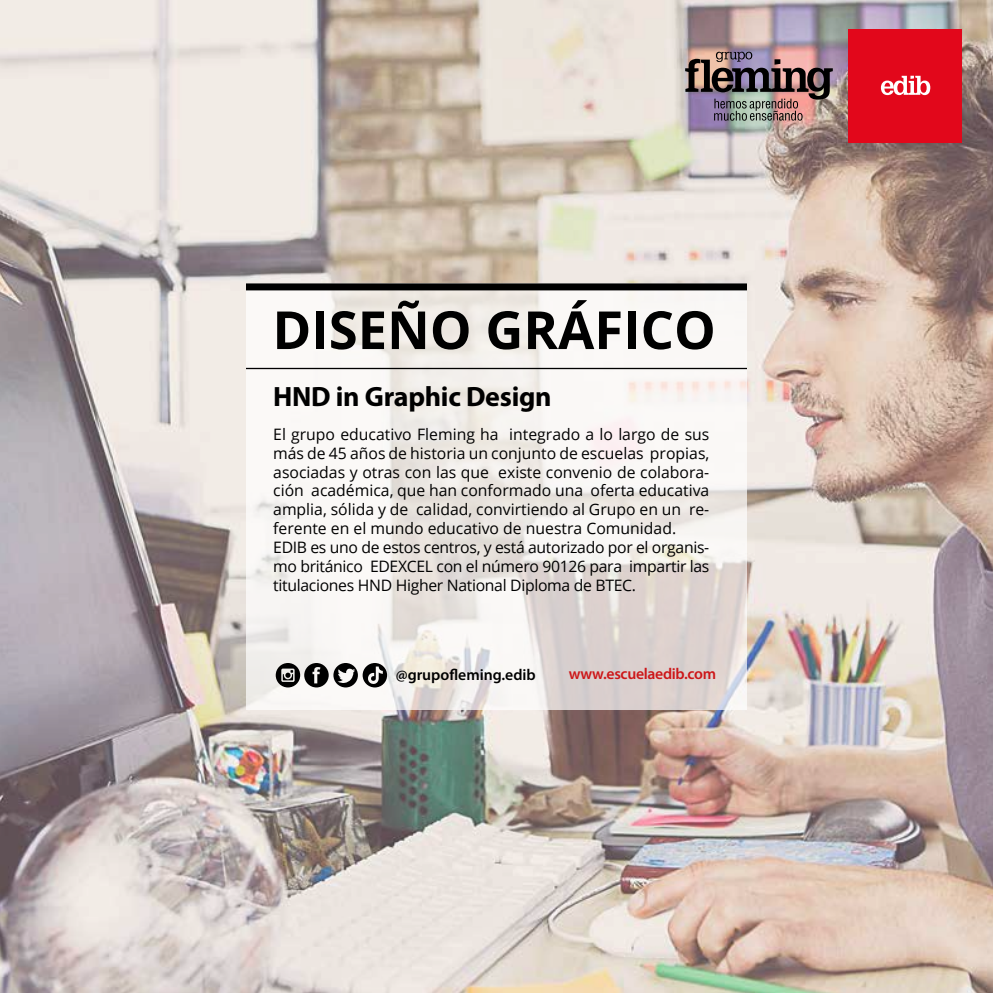
<style>
.page{position:relative;width:993px;height:993px;background:#fff}
.page>*{position:absolute;margin:0;border:0;box-sizing:border-box;transform-origin:0 0}
.t1{font:700 52.5px "Open Sans";color:#000}
.t2{font:700 28px "Myriad Pro";letter-spacing:-.01em;color:#000}
.t3{font:15.75px/18.9px "Open Sans";color:#000}
.t4{font:600 15.75px "Myriad Pro";letter-spacing:-.02em;color:#cd1719}
.t5{font:600 15.75px "Myriad Pro";color:#000}
</style>
<div class="page">
<img style="left:0;top:0;width:992px;height:992px">
<svg style="left:246px;top:290px;width:500px;height:419px;fill:#f6f3f1"></svg>
<hr style="left:246px;top:368px;width:500px;height:1px;background:#000">
<div style="left:246px;top:283px;width:500px;height:7px;background:#000"></div>
<img style="left:685px;top:52px;width:147px;height:69px">
<div style="left:848px;top:30px;width:113px;height:113px;background:#e2071b"></div>
<svg style="left:880px;top:76px;width:49px;height:19px"></svg>
<svg style="left:275px;top:662px;width:112px;height:25px"></svg>
<h1 class="t1" style="left:272px;top:293px;width:444px">DISEÑO GRÁFICO</h1>
<h2 class="t2" style="left:273px;top:378px;width:280px">HND in Graphic Design</h2>
<p class="t3" style="left:273px;top:424px;width:437px">El grupo educativo Fleming ha integrado a lo largo de sus más de 45 años de historia un conjunto de escuelas propias, asociadas y otras con las que existe convenio de colabora&shy;ción académica, que han conformado una oferta educativa amplia, sólida y de calidad, convirtiendo al Grupo en un re&shy;ferente en el mundo educativo de nuestra Comunidad.<br>EDIB es uno de estos centros, y está autorizado por el organis&shy;mo británico EDEXCEL con el número 90126 para impartir las titulaciones HND Higher National Diploma de BTEC.</p>
<p class="t5" style="left:395px;top:664px;width:141px">@grupofleming.edib</p>
<p class="t4" style="left:568px;top:663px;width:149px">www.escuelaedib.com</p>
</div>
